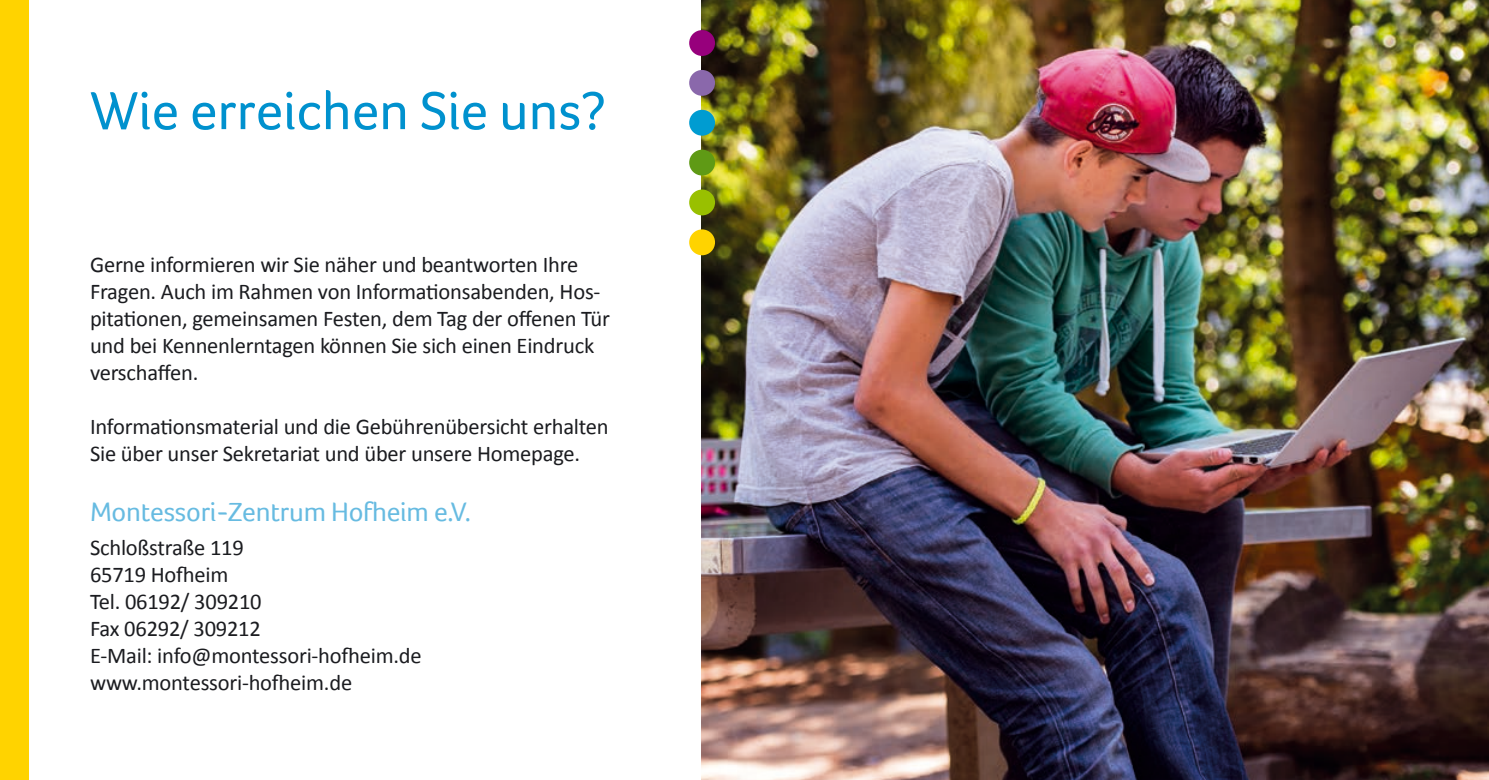
<style>
.page{position:relative;width:1489px;height:780px;background:#fff}
.page>*{position:absolute;margin:0;border:0;box-sizing:border-box;transform-origin:0 0}
.t1{font:55px "Foco";color:#0091ce}
.t2{font:27.5px "Foco";letter-spacing:-.01em;color:#67bbe1}
.t3{font:22.5px/27px "Calibri";letter-spacing:-.01em;color:#1b1c20}
</style>
<div class="page">
<div style="left:0;top:0;width:28px;height:780px;background:#ffd300"></div>
<img style="left:702px;top:0;width:786px;height:780px">
<div style="left:689px;top:229px;width:26px;height:26px;background:#ffd300;border-radius:50%"></div>
<div style="left:689px;top:189px;width:26px;height:26px;background:#99c000;border-radius:50%"></div>
<div style="left:689px;top:150px;width:26px;height:25px;background:#5f9a15;border-radius:50%"></div>
<div style="left:689px;top:110px;width:26px;height:26px;background:#009cd1;border-radius:50%"></div>
<div style="left:689px;top:70px;width:26px;height:26px;background:#8a68ab;border-radius:50%"></div>
<div style="left:689px;top:30px;width:26px;height:26px;background:#97007c;border-radius:50%"></div>
<h1 class="t1" style="left:90px;top:79px;width:517px">Wie erreichen Sie uns?</h1>
<p class="t3" style="left:90px;top:250px;width:521px">Gerne informieren wir Sie näher und beantworten Ihre Fragen. Auch im Rahmen von Informationsabenden, Hos&shy;pitationen, gemeinsamen Festen, dem Tag der offenen Tür und bei Kennenlerntagen können Sie sich einen Eindruck verschaffen.</p>
<p class="t3" style="left:90px;top:412px;width:520px">Informationsmaterial und die Gebührenübersicht erhalten<br>Sie über unser Sekretariat und über unsere Homepage.</p>
<p class="t2" style="left:90px;top:496px;width:382px">Montessori-Zentrum Hofheim e.V.</p>
<p class="t3" style="left:90px;top:533px;width:333px">Schloßstraße 119<br>65719 Hofheim<br>Tel. 06192/ 309210<br>Fax 06292/ 309212<br>E-Mail: info@montessori-hofheim.de www.montessori-hofheim.de</p>
</div>
